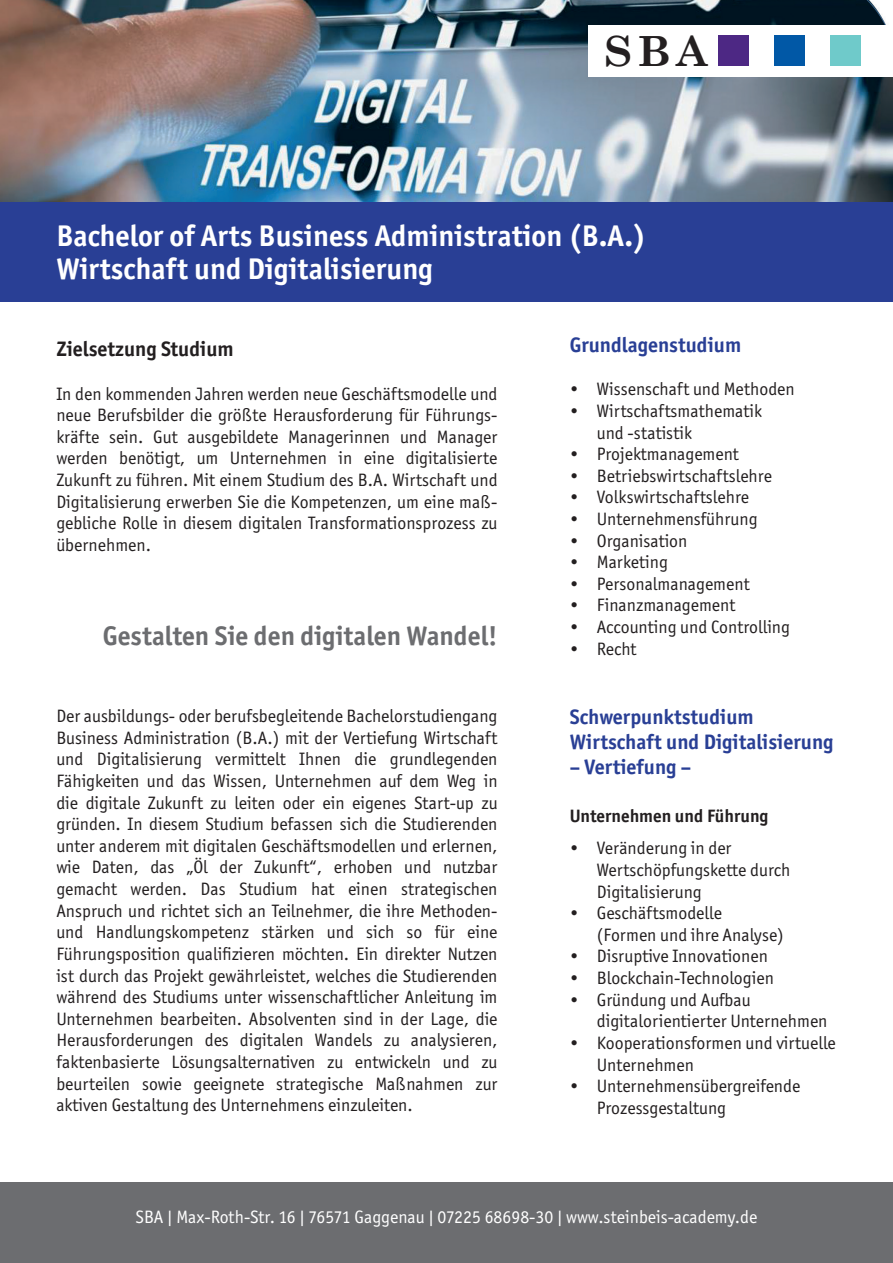
<style>
.page{position:relative;width:893px;height:1263px;background:#fff}
.page>*{position:absolute;margin:0;border:0;box-sizing:border-box;transform-origin:0 0}
.t1{font:700 41.7px "Century Schoolbook";color:#231f20}
.t2{font:700 30px/33px "Officina Sans ITC Std";color:#fff}
.t3{font:700 27px "Officina Sans ITC Std";color:#6c6d70}
.t4{font:700 21px/25.2px "Officina Sans ITC Std";color:#293f95}
.t5{font:700 21px "Officina Sans ITC Std";color:#231f20}
.t6{font:18px/21.6px "Officina Sans ITC Std";color:#231f20}
.t7{font:18px "Officina Sans ITC Std";color:#fff}
.t8{font:700 18px "Officina Sans ITC Std";color:#231f20}
</style>
<div class="page">
<div style="left:0;top:0;width:893px;height:302px;background:#293f95"></div>
<div style="left:0;top:1182px;width:893px;height:81px;background:#6c6d70"></div>
<img style="left:0;top:0;width:893px;height:202px">
<div style="left:589px;top:26px;width:304px;height:51px;background:#fff"></div>
<div style="left:718px;top:35px;width:31px;height:31px;background:#4d2884"></div>
<div style="left:774px;top:35px;width:31px;height:31px;background:#0158a6"></div>
<div style="left:830px;top:35px;width:31px;height:31px;background:#6fcaca"></div>
<h1 class="t1" style="left:604px;top:19px;width:105px">SBA</h1>
<h2 class="t2" style="left:56px;top:219px;width:592px">Bachelor of Arts Business Administration (B.A.)<br>Wirtschaft und Digitalisierung</h2>
<p class="t5" style="left:56px;top:336px;width:179px">Zielsetzung Studium</p>
<p class="t6" style="left:56px;top:383px;width:443px;text-align:justify">In den kommenden Jahren werden neue Geschäftsmodelle und neue Berufsbilder die größte Herausforderung für Führungs&shy;kräfte sein. Gut ausgebildete Managerinnen und Manager werden benötigt, um Unternehmen in eine digitalisierte Zukunft zu führen. Mit einem Studium des B.A. Wirtschaft und Digitalisierung erwerben Sie die Kompetenzen, um eine maß&shy;gebliche Rolle in diesem digitalen Transformationsprozess zu übernehmen.</p>
<h3 class="t3" style="left:103px;top:619px;width:396px">Gestalten Sie den digitalen Wandel!</h3>
<p class="t6" style="left:56px;top:705px;width:443px;text-align:justify">Der ausbildungs- oder berufsbegleitende Bachelorstudiengang Business Administration (B.A.) mit der Vertiefung Wirtschaft und Digitalisierung vermittelt Ihnen die grundlegenden Fähigkeiten und das Wissen, Unternehmen auf dem Weg in die digitale Zukunft zu leiten oder ein eigenes Start-up zu gründen. In diesem Studium befassen sich die Studierenden unter anderem mit digitalen Geschäftsmodellen und erlernen, wie Daten, das „Öl der Zukunft“, erhoben und nutzbar gemacht werden. Das Studium hat einen strategischen Anspruch und richtet sich an Teilnehmer, die ihre Methoden&shy;und Handlungskompetenz stärken und sich so für eine Führungsposition qualifizieren möchten. Ein direkter Nutzen ist durch das Projekt gewährleistet, welches die Studierenden während des Studiums unter wissenschaftlicher Anleitung im Unternehmen bearbeiten. Absolventen sind in der Lage, die Herausforderungen des digitalen Wandels zu analysieren, faktenbasierte Lösungsalternativen zu entwickeln und zu beurteilen sowie geeignete strategische Maßnahmen zur aktiven Gestaltung des Unternehmens einzuleiten.</p>
<p class="t4" style="left:570px;top:332px;width:173px">Grundlagenstudium</p>
<p class="t6" style="left:570px;top:378px;width:226px">• Wissenschaft und Methoden</p>
<p class="t6" style="left:597px;top:400px;width:167px;text-indent:-27px">• Wirtschaftsmathematik und -statistik</p>
<p class="t6" style="left:570px;top:443px;width:171px">• Projektmanagement</p>
<p class="t6" style="left:570px;top:465px;width:204px">• Betriebswirtschaftslehre</p>
<p class="t6" style="left:570px;top:486px;width:181px">• Volkswirtschaftslehre</p>
<p class="t6" style="left:570px;top:508px;width:189px">• Unternehmensführung</p>
<p class="t6" style="left:570px;top:530px;width:119px">• Organisation</p>
<p class="t6" style="left:570px;top:551px;width:100px">• Marketing</p>
<p class="t6" style="left:570px;top:573px;width:181px">• Personalmanagement</p>
<p class="t6" style="left:570px;top:594px;width:167px">• Finanzmanagement</p>
<p class="t6" style="left:570px;top:616px;width:222px">• Accounting und Controlling</p>
<p class="t6" style="left:570px;top:638px;width:68px">• Recht</p>
<p class="t4" style="left:570px;top:704px;width:265px">Schwerpunktstudium<br>Wirtschaft und Digitalisierung</p>
<p class="t4" style="left:570px;top:754px;width:123px">– Vertiefung –</p>
<p class="t8" style="left:570px;top:805px;width:200px">Unternehmen und Führung</p>
<p class="t6" style="left:597px;top:837px;width:195px;text-indent:-27px">• Veränderung in der<br>Wertschöpfungskette durch<br>Digitalisierung</p>
<p class="t6" style="left:597px;top:902px;width:189px;text-indent:-27px">• Geschäftsmodelle (Formen und ihre Analyse)</p>
<p class="t6" style="left:570px;top:945px;width:200px">• Disruptive Innovationen</p>
<p class="t6" style="left:570px;top:967px;width:206px">• Blockchain-Technologien</p>
<p class="t6" style="left:597px;top:989px;width:232px;text-indent:-27px">• Gründung und Aufbau digitalorientierter Unternehmen</p>
<p class="t6" style="left:597px;top:1032px;width:241px;text-indent:-27px">• Kooperationsformen und virtuelle<br>Unternehmen</p>
<p class="t6" style="left:597px;top:1075px;width:205px;text-indent:-27px">• Unternehmensübergreifende<br>Prozessgestaltung</p>
<p class="t7" style="left:136px;top:1206px;width:623px">SBA | Max-Roth-Str. 16 | 76571 Gaggenau | 07225 68698-30 | www.steinbeis-academy.de</p>
</div>
